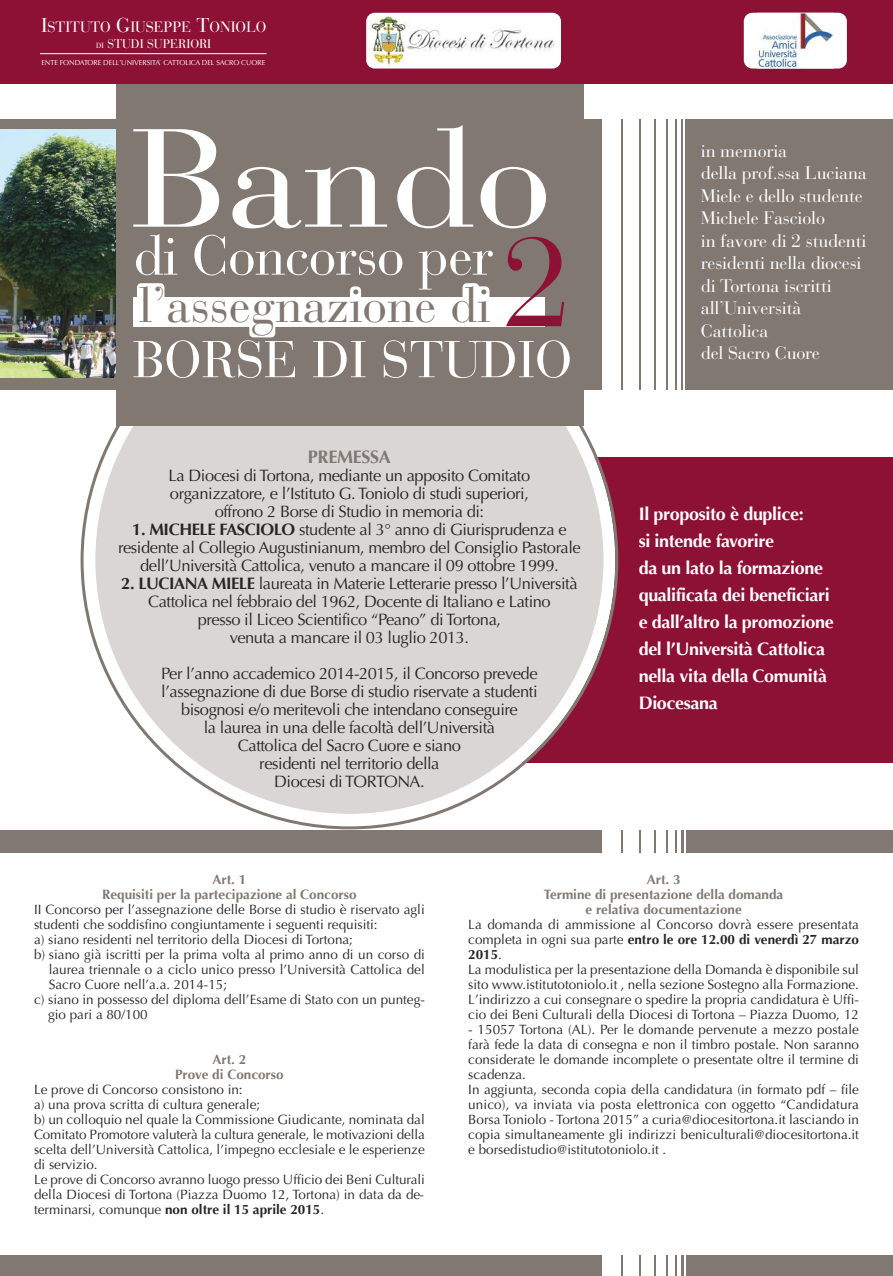
<style>
.page{position:relative;width:893px;height:1276px;background:#fff}
.page>*{position:absolute;margin:0;border:0;box-sizing:border-box;transform-origin:0 0}
.t1{font:138.45px "Bauer Bodoni";color:#fff;scale:1.12 1}
.t2{font:125.85px "Bauer Bodoni";color:#8d1135}
.t3{font:55.35px "Bauer Bodoni";letter-spacing:-.015em;color:#fff}
.t4{font:51.3px "Bauer Bodoni";color:#fff}
.t5{font:49.2px "Bauer Bodoni";color:#817871}
.t6{font:700 18px/27px "Optima";letter-spacing:-.02em;color:#fff}
.t7{font:18px/22.5px "Bauer Bodoni";letter-spacing:-.01em;color:#fff}
.t8{font:700 18px "Optima";letter-spacing:-.015em;color:#817871}
.t9{font:16.5px/18px "Optima";letter-spacing:-.025em;color:#272627;text-align:center}
.t10{font:14.85px "Bauer Bodoni";color:#fff}
.t11{font:13.5px/15px "Optima";color:#272627}
.t12{font:700 13.5px/15px "Optima";color:#817871;text-align:center}
.t13{font:12.45px "Bauer Bodoni";color:#fff}
.t14{font:7.2px "Optima";letter-spacing:-.01em;color:#fff}
.s1{font-size:19.95px}
.s2{font-size:7.5px}
.s3{font-weight:700}
</style>
<div class="page">
<div style="left:492px;top:457px;width:401px;height:306px;background:#8d1135"></div>
<svg style="left:81px;top:389px;width:537px;height:440px"></svg>
<div style="left:95px;top:306px;width:508px;height:508px;background:#d9d6d5;border-radius:50%"></div>
<div style="left:0;top:119px;width:893px;height:270px;background:#817871"></div>
<div style="left:116px;top:18px;width:467px;height:407px;background:#817871"></div>
<div style="left:0;top:0;width:893px;height:84px;background:#8d1135"></div>
<div style="left:133px;top:297px;width:412px;height:29px;background:#fff"></div>
<div style="left:602px;top:114px;width:18px;height:295px;background:#fff"></div>
<div style="left:623px;top:114px;width:15px;height:295px;background:#fff"></div>
<div style="left:641px;top:114px;width:12px;height:295px;background:#fff"></div>
<div style="left:656px;top:114px;width:9px;height:295px;background:#fff"></div>
<div style="left:668px;top:114px;width:6px;height:295px;background:#fff"></div>
<hr style="left:677px;top:114px;width:3px;height:295px;background:#fff">
<hr style="left:683px;top:114px;width:2px;height:295px;background:#fff">
<img style="left:0;top:130px;width:116px;height:248px">
<div style="left:249px;top:320px;width:26px;height:17px;background:#fff;border-radius:4px"></div>
<div style="left:137px;top:283px;width:27px;height:20px;background:#fff;border-radius:4px"></div>
<div style="left:350px;top:286px;width:11px;height:18px;background:#fff;border-radius:4px"></div>
<div style="left:474px;top:286px;width:15px;height:18px;background:#fff;border-radius:4px"></div>
<div style="left:463px;top:283px;width:16px;height:21px;background:#fff;border-radius:4px"></div>
<div style="left:0;top:1255px;width:893px;height:21px;background:#817871"></div>
<div style="left:603px;top:1254px;width:18px;height:22px;background:#fff"></div>
<div style="left:624px;top:1254px;width:15px;height:22px;background:#fff"></div>
<div style="left:642px;top:1254px;width:12px;height:22px;background:#fff"></div>
<div style="left:657px;top:1254px;width:9px;height:22px;background:#fff"></div>
<div style="left:669px;top:1254px;width:6px;height:22px;background:#fff"></div>
<hr style="left:678px;top:1254px;width:3px;height:22px;background:#fff">
<svg style="left:684px;top:1255px;width:1px;height:21px"></svg>
<div style="left:0;top:830px;width:893px;height:22px;background:#817871"></div>
<div style="left:603px;top:829px;width:18px;height:25px;background:#fff"></div>
<div style="left:624px;top:829px;width:15px;height:25px;background:#fff"></div>
<div style="left:642px;top:829px;width:12px;height:25px;background:#fff"></div>
<div style="left:657px;top:829px;width:9px;height:25px;background:#fff"></div>
<div style="left:669px;top:829px;width:6px;height:25px;background:#fff"></div>
<hr style="left:678px;top:829px;width:3px;height:25px;background:#fff">
<svg style="left:684px;top:830px;width:1px;height:22px"></svg>
<hr style="left:40px;top:53px;width:226px;height:1px;background:#fff">
<div style="left:366px;top:13px;width:195px;height:56px;background:#fff;border-radius:9px"></div>
<img style="left:369px;top:15px;width:186px;height:51px">
<div style="left:744px;top:13px;width:103px;height:56px;background:#fff;border-radius:9px"></div>
<img style="left:757px;top:13px;width:77px;height:56px">
<p class="t10" style="left:41px;top:21px;width:227px"><span class="s1">I</span>STITUTO <span class="s1">G</span>IUSEPPE <span class="s1">T</span>ONIOLO</p>
<p class="t13" style="left:96px;top:39px;width:117px"><span class="s2">DI</span> STUDI SUPERIORI</p>
<p class="t14" style="left:41px;top:59px;width:225px">ENTE FONDATORE DELL’UNIVERSITA` CATTOLICA DEL SACRO CUORE</p>
<h1 class="t1" style="left:132px;top:129px;width:377px">Bando</h1>
<h2 class="t2" style="left:501px;top:238px;width:71px">2</h2>
<h3 class="t3" style="left:133px;top:236px;width:362px">di Concorso per</h3>
<h3 class="t5" style="left:139px;top:287px;width:353px">l’assegnazione di</h3>
<h3 class="t4" style="left:133px;top:341px;width:440px">BORSE DI STUDIO</h3>
<h3 class="t8" style="left:308px;top:446px;width:85px">PRemessA</h3>
<p class="t9" style="left:169px;top:468px;width:363px">La Diocesi di Tortona, mediante un apposito Comitato organizzatore, e l’Istituto G. Toniolo di studi superiori, offrono 2 Borse di Studio in memoria di:</p>
<p class="t9" style="left:118px;top:522px;width:464px"><span class="s3">1. mICHeLe FAsCIOLO</span> studente al 3° anno di Giurisprudenza e residente al Collegio Augustinianum, membro del Consiglio Pastorale dell’Università Cattolica, venuto a mancare il 09 ottobre 1999.</p>
<p class="t9" style="left:121px;top:576px;width:458px"><span class="s3">2. LUCIANA mIeLe</span> laureata in Materie Letterarie presso l’Università Cattolica nel febbraio del 1962, Docente di Italiano e Latino<br>presso il Liceo Scientifico “Peano” di Tortona,<br>venuta a mancare il 03 luglio 2013.</p>
<p class="t9" style="left:161px;top:666px;width:378px">Per l’anno accademico 2014-2015, il Concorso prevede l’assegnazione di due Borse di studio riservate a studenti bisognosi e/o meritevoli che intendano conseguire<br>la laurea in una delle facoltà dell’Università<br>Cattolica del Sacro Cuore e siano<br>residenti nel territorio della<br>Diocesi di TORTONA.</p>
<h3 class="t7" style="left:701px;top:141px;width:167px">in memoria<br>della prof.ssa Luciana<br>Miele e dello studente<br>Michele Fasciolo<br>in favore di 2 studenti residenti nella diocesi di Tortona iscritti all’Università<br>Cattolica<br>del Sacro Cuore</h3>
<h3 class="t6" style="left:639px;top:501px;width:197px">Il proposito è duplice:<br>si intende favorire<br>da un lato la formazione qualificata dei beneficiari e dall’altro la promozione del l’Università Cattolica nella vita della Comunità<br>Diocesana</h3>
<p class="t12" style="left:102px;top:872px;width:256px">Art. 1<br>Requisiti per la partecipazione al Concorso</p>
<p class="t11" style="left:34px;top:903px;width:392px">II Concorso per l’assegnazione delle Borse di studio è riservato agli</p>
<p class="t11" style="left:34px;top:918px;width:345px">studenti che soddisfino congiuntamente i seguenti requisiti:</p>
<p class="t11" style="left:34px;top:933px;width:320px">a) siano residenti nel territorio della Diocesi di Tortona;</p>
<p class="t11" style="left:34px;top:948px;width:392px">b) siano già iscritti per la prima volta al primo anno di un corso di</p>
<p class="t11" style="left:49px;top:963px;width:377px">laurea triennale o a ciclo unico presso l’Università Cattolica del</p>
<p class="t11" style="left:49px;top:978px;width:180px">Sacro Cuore nell’a.a. 2014-15;</p>
<p class="t11" style="left:34px;top:993px;width:392px">c) siano in possesso del diploma dell’Esame di Stato con un punteg-</p>
<p class="t11" style="left:48px;top:1008px;width:101px">gio pari a 80/100</p>
<p class="t12" style="left:175px;top:1052px;width:110px">Art. 2<br>Prove di Concorso</p>
<p class="t11" style="left:34px;top:1083px;width:392px">Le prove di Concorso consistono in:<br>a) una prova scritta di cultura generale;<br>b) un colloquio nel quale la Commissione Giudicante, nominata dal Comitato Promotore valuterà la cultura generale, le motivazioni della scelta dell’Università Cattolica, l’impegno ecclesiale e le esperienze di servizio.<br>Le prove di Concorso avranno luogo presso Ufficio dei Beni Culturali della Diocesi di Tortona (Piazza Duomo 12, Tortona) in data da de&shy;terminarsi, comunque <span class="s3">non oltre il 15 aprile 2015</span>.</p>
<p class="t12" style="left:544px;top:872px;width:241px">Art. 3<br>Termine di presentazione della domanda e relativa documentazione</p>
<p class="t11" style="left:468px;top:918px;width:392px">La domanda di ammissione al Concorso dovrà essere presentata completa in ogni sua parte <span class="s3">entro le ore 12.00 di venerdì 27 marzo 2015</span>.<br>La modulistica per la presentazione della Domanda è disponibile sul sito www.istitutotoniolo.it , nella sezione Sostegno alla Formazione.<br>L’indirizzo a cui consegnare o spedire la propria candidatura è Uffi&shy;cio dei Beni Culturali della Diocesi di Tortona – Piazza Duomo, 12</p>
<p class="t11" style="left:468px;top:1023px;width:392px">- 15057 Tortona (AL). Per le domande pervenute a mezzo postale farà fede la data di consegna e non il timbro postale. Non saranno considerate le domande incomplete o presentate oltre il termine di scadenza.<br>In aggiunta, seconda copia della candidatura (in formato pdf – file unico), va inviata via posta elettronica con oggetto “Candidatura Borsa Toniolo - Tortona 2015” a curia@diocesitortona.it lasciando in copia simultaneamente gli indirizzi beniculturali@diocesitortona.it e borsedistudio@istitutotoniolo.it .</p>
</div>
